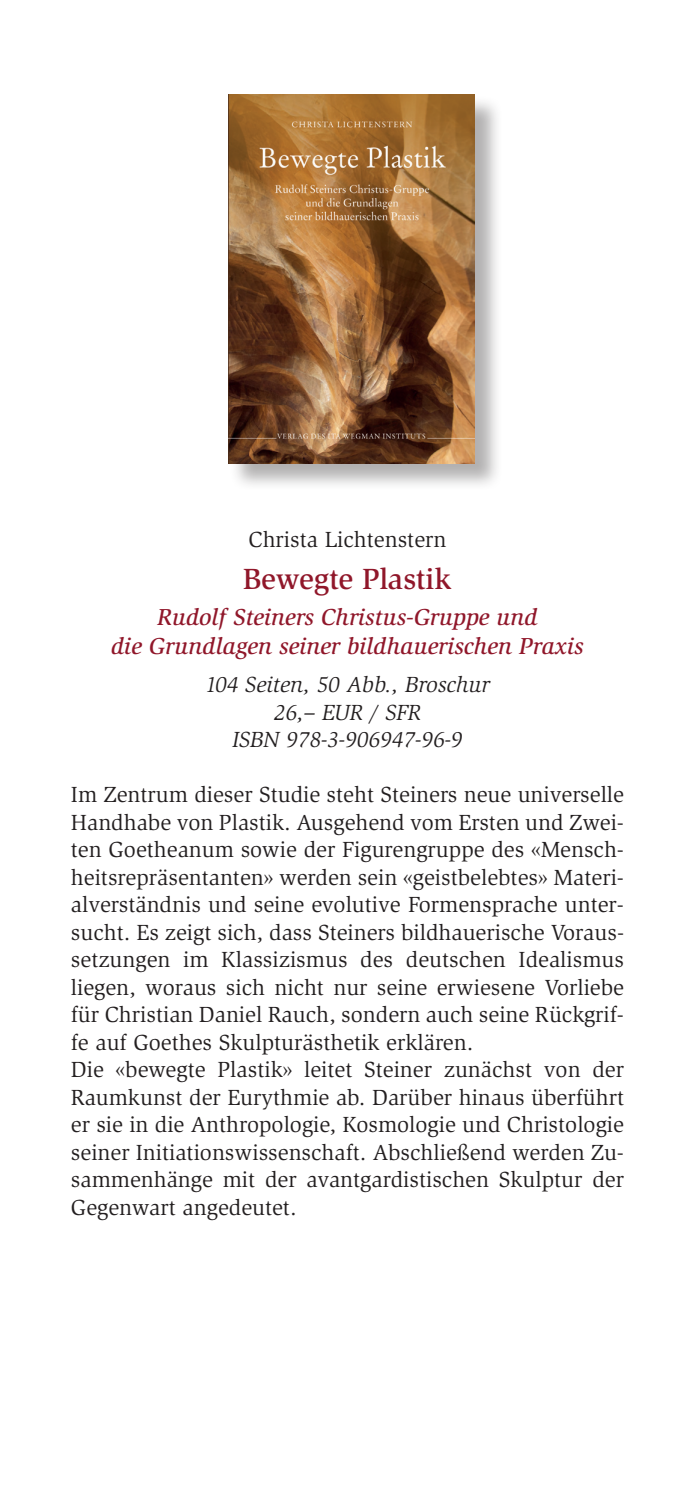
<style>
.page{position:relative;width:695px;height:1489px;background:#fff}
.page>*{position:absolute;margin:0;border:0;box-sizing:border-box;transform-origin:0 0}
.t1{font:500 30px "Slimbach";color:#90172a}
.t2{font:italic 500 23.75px/28.8px "Slimbach";color:#90172a;text-align:center}
.t3{font:22.5px/27.5px "Slimbach";color:#231f20}
.t4{font:italic 22.5px/27.5px "Slimbach";color:#231f20;text-align:center}
</style>
<div class="page">
<div style="left:229px;top:95px;width:273px;height:396px;background:#231f20;opacity:.35"></div>
<img style="left:228px;top:94px;width:247px;height:369px">
<p class="t3" style="left:248px;top:526px;width:199px">Christa Lichtenstern</p>
<h1 class="t1" style="left:243px;top:561px;width:210px">Bewegte Plastik</h1>
<p class="t2" style="left:111px;top:603px;width:474px">Rudolf Steiners Christus-Gruppe und<br>die Grundlagen seiner bildhauerischen Praxis</p>
<p class="t4" style="left:205px;top:671px;width:286px">104 Seiten, 50 Abb., Broschur<br>26,– EUR / SFR<br>ISBN 978-3-906947-96-9</p>
<p class="t3" style="left:71px;top:781px;width:554px">Im Zentrum dieser Studie steht Steiners neue universelle Handhabe von Plastik. Ausgehend vom Ersten und Zwei&shy;ten Goetheanum sowie der Figurengruppe des «Mensch&shy;heitsrepräsentanten» werden sein «geistbelebtes» Materi&shy;alverständnis und seine evolutive Formensprache unter&shy;sucht. Es zeigt sich, dass Steiners bildhauerische Voraus&shy;setzungen im Klassizismus des deutschen Idealismus liegen, woraus sich nicht nur seine erwiesene Vorliebe für Christian Daniel Rauch, sondern auch seine Rückgrif&shy;fe auf Goethes Skulpturästhetik erklären.<br>Die «bewegte Plastik» leitet Steiner zunächst von der Raumkunst der Eurythmie ab. Darüber hinaus überführt er sie in die Anthropologie, Kosmologie und Christologie seiner Initiationswissenschaft. Abschließend werden Zu&shy;sammenhänge mit der avantgardistischen Skulptur der Gegenwart angedeutet.</p>
</div>
